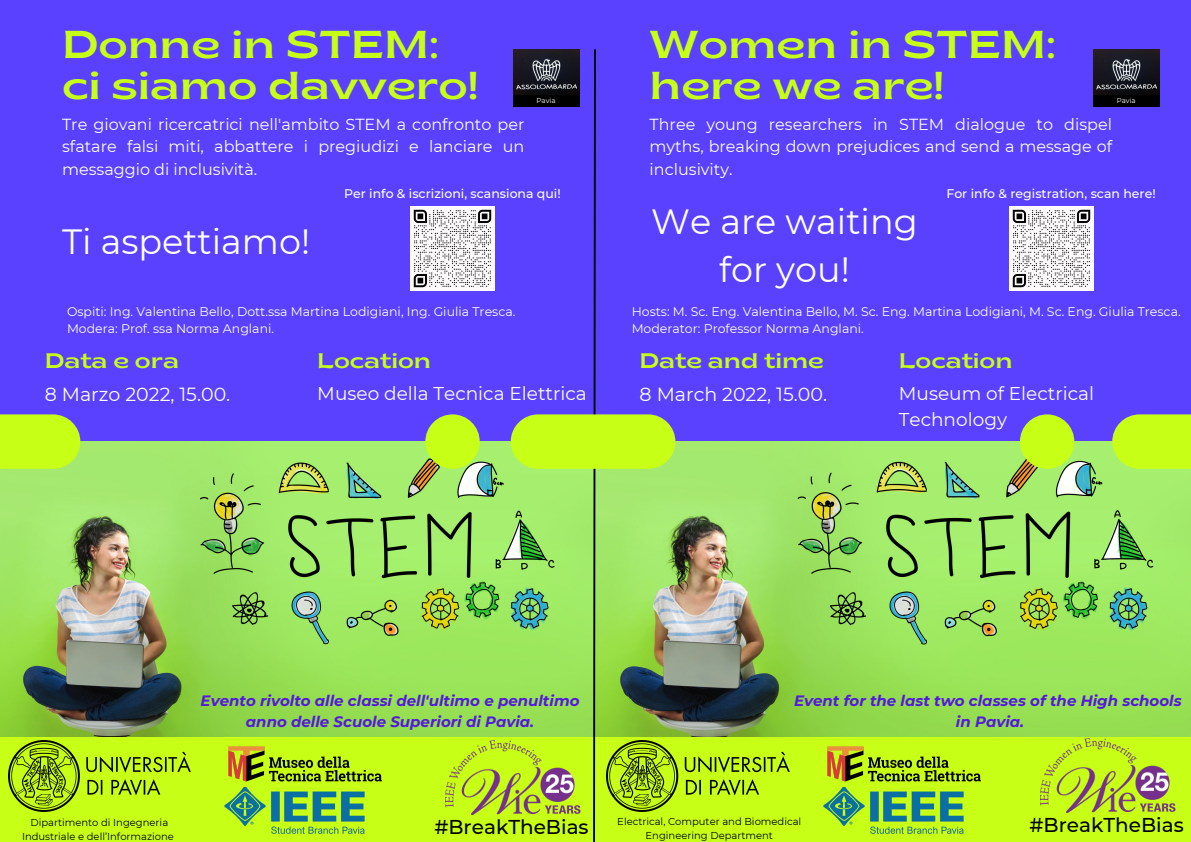
<style>
.page{position:relative;width:1191px;height:842px;background:#5941ff}
.page>*{position:absolute;margin:0;border:0;box-sizing:border-box;transform-origin:0 0}
.t1{font:semi-expanded 38.85px "Brice";color:#c8ff16}
.t2{font:35px "Montserrat";color:#fff}
.t3{font:semi-expanded 21px "Brice";color:#c8ff16}
.t4{font:500 20px "Montserrat";color:#000}
.t5{font:19px "Montserrat";color:#fff}
.t6{font:18.5px/25.9px "Montserrat";color:#fff}
.t7{font:16px/22.1px "Montserrat";color:#fff;text-align:justify}
.t8{font:italic 700 15px/21px "Montserrat";color:#531adb;text-align:center}
.t9{font:12.5px "Montserrat";color:#fff}
.t10{font:500 12.5px "Montserrat";color:#fff}
.t11{font:10px/13.9px "Montserrat";color:#000;text-align:center}
.t12{font:7px "Montserrat";color:#fff}
</style>
<div class="page">
<img style="left:0;top:441px;width:592px;height:296px">
<div style="left:0;top:737px;width:600px;height:105px;background:#c8ff16"></div>
<div style="left:425px;top:414px;width:55px;height:55px;background:#c8ff16;border-radius:50%"></div>
<img style="left:445px;top:740px;width:135px;height:74px">
<img style="left:8px;top:740px;width:182px;height:72px">
<img style="left:228px;top:746px;width:154px;height:42px">
<img style="left:225px;top:788px;width:140px;height:46px">
<img style="left:410px;top:207px;width:84px;height:84px">
<img style="left:597px;top:441px;width:594px;height:296px">
<svg style="left:1112px;top:414px;width:79px;height:55px;background:#c1f524"></svg>
<div style="left:1020px;top:414px;width:54px;height:55px;background:#c8ff16;border-radius:50%"></div>
<div style="left:584px;top:737px;width:607px;height:105px;background:#c8ff16"></div>
<svg style="left:592px;top:49px;width:5px;height:793px"></svg>
<img style="left:607px;top:740px;width:182px;height:72px">
<img style="left:827px;top:746px;width:154px;height:42px">
<img style="left:823px;top:788px;width:141px;height:46px">
<img style="left:1009px;top:207px;width:84px;height:84px">
<div style="left:511px;top:414px;width:164px;height:55px;background:#c8ff16;border-radius:27px"></div>
<svg style="left:0;top:414px;width:80px;height:55px;background:#c1f623"></svg>
<img style="left:1040px;top:738px;width:135px;height:74px">
<img style="left:1093px;top:49px;width:66px;height:46px">
<div style="left:1093px;top:95px;width:66px;height:11px;background:#000"></div>
<img style="left:513px;top:49px;width:66px;height:46px">
<div style="left:513px;top:95px;width:66px;height:11px;background:#000"></div>
<p class="t1" style="left:62px;top:29px;width:378px">Donne in STEM:</p>
<p class="t1" style="left:62px;top:70px;width:418px">ci siamo davvero!</p>
<p class="t7" style="left:62px;top:113px;width:464px">Tre giovani ricercatrici nell'ambito STEM a confronto per sfatare falsi miti, abbattere i pregiudizi e lanciare un messaggio di inclusività.</p>
<p class="t1" style="left:649px;top:29px;width:408px">Women in STEM:</p>
<p class="t1" style="left:649px;top:70px;width:296px">here we are!</p>
<p class="t12" style="left:536px;top:96px;width:20px">Pavia</p>
<p class="t12" style="left:1116px;top:96px;width:20px">Pavia</p>
<p class="t7" style="left:649px;top:113px;width:464px">Three young researchers in STEM dialogue to dispel myths, breaking down prejudices and send a message of inclusivity.</p>
<p class="t10" style="left:344px;top:186px;width:218px">Per info &amp; iscrizioni, scansiona qui!</p>
<p class="t10" style="left:946px;top:186px;width:211px">For info &amp; registration, scan here!</p>
<p class="t2" style="left:62px;top:220px;width:249px">Ti aspettiamo!</p>
<p class="t9" style="left:67px;top:304px;width:450px">Ospiti: Ing. Valentina Bello, Dott.ssa Martina Lodigiani, Ing. Giulia Tresca.</p>
<p class="t9" style="left:67px;top:321px;width:209px">Modera: Prof. ssa Norma Anglani.</p>
<p class="t2" style="left:651px;top:200px;width:268px">We are waiting</p>
<p class="t2" style="left:719px;top:248px;width:132px">for you!</p>
<p class="t9" style="left:632px;top:304px;width:550px">Hosts: M. Sc. Eng. Valentina Bello, M. Sc. Eng. Martina Lodigiani, M. Sc. Eng. Giulia Tresca.</p>
<p class="t9" style="left:632px;top:321px;width:234px">Moderator: Professor Norma Anglani.</p>
<p class="t3" style="left:45px;top:352px;width:136px">Data e ora</p>
<p class="t3" style="left:317px;top:352px;width:115px">Location</p>
<p class="t3" style="left:639px;top:352px;width:186px">Date and time</p>
<p class="t3" style="left:899px;top:352px;width:115px">Location</p>
<p class="t5" style="left:45px;top:382px;width:187px">8 Marzo 2022, 15.00.</p>
<p class="t6" style="left:317px;top:381px;width:271px">Museo della Tecnica Elettrica</p>
<p class="t5" style="left:639px;top:382px;width:189px">8 March 2022, 15.00.</p>
<p class="t6" style="left:899px;top:381px;width:197px">Museum of Electrical<br>Technology</p>
<p class="t8" style="left:201px;top:690px;width:380px">Evento rivolto alle classi dell'ultimo e penultimo anno delle Scuole Superiori di Pavia.</p>
<p class="t8" style="left:794px;top:690px;width:389px">Event for the last two classes of the High schools</p>
<p class="t8" style="left:956px;top:711px;width:70px">in Pavia.</p>
<p class="t11" style="left:22px;top:815px;width:153px">Dipartimento di Ingegneria<br>Industriale e dell’Informazione</p>
<p class="t4" style="left:434px;top:815px;width:156px">#BreakTheBias</p>
<p class="t4" style="left:1029px;top:813px;width:156px">#BreakTheBias</p>
<p class="t11" style="left:617px;top:814px;width:185px">Electrical, Computer and Biomedical</p>
<p class="t11" style="left:645px;top:828px;width:129px">Engineering Department</p>
</div>
